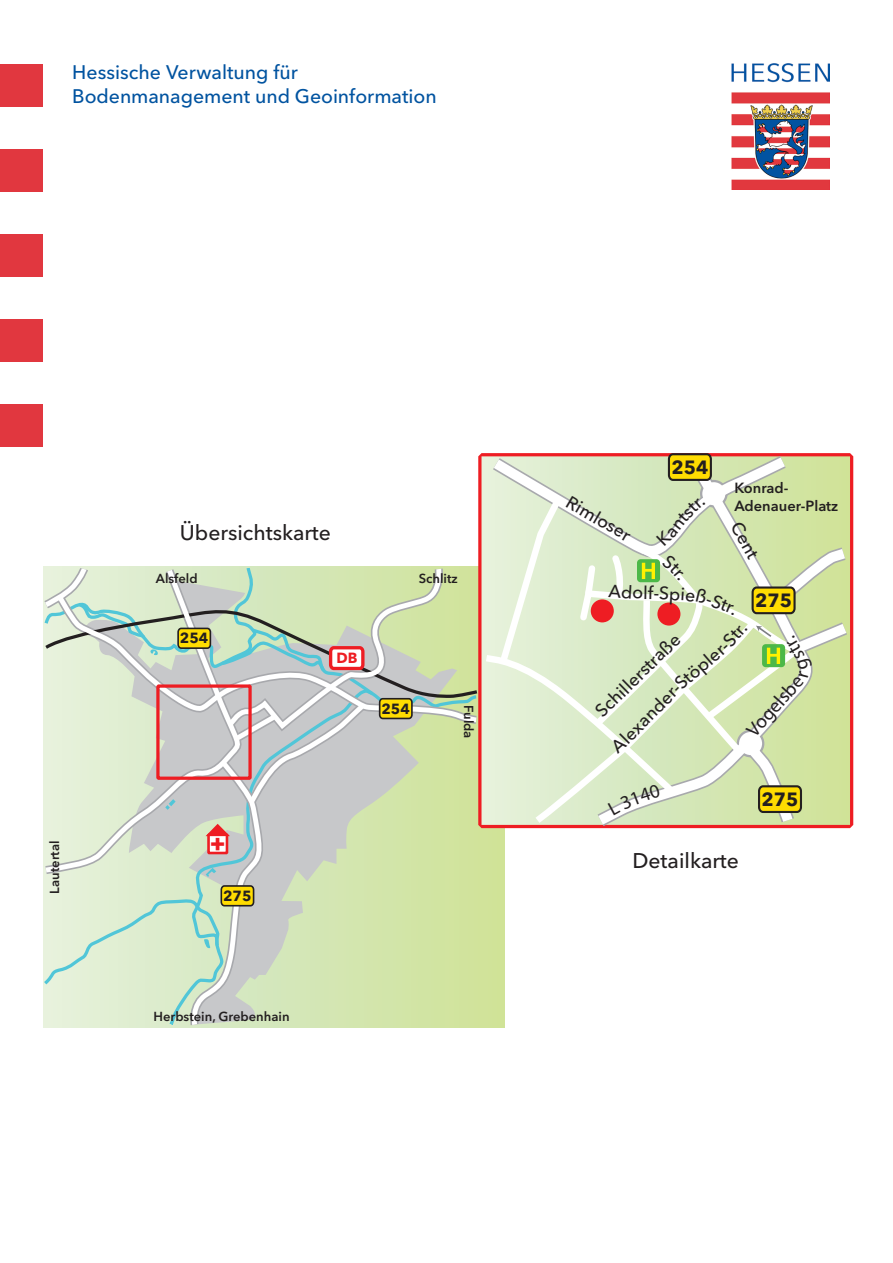
<style>
.page{position:relative;width:893px;height:1263px;background:#fff}
.page>*{position:absolute;margin:0;border:0;box-sizing:border-box;transform-origin:0 0}
.t1{font:800 22.8px "Avenir Next LT Pro";color:#ee1d23}
.t2{font:500 21.15px "Avenir Next LT Pro";color:#231f20}
.t3{font:500 19.5px/24px "Avenir Next LT Pro";letter-spacing:-.005em;color:#0153a0}
.t4{font:19.5px "Myriad Pro";color:#231f20}
.t5{font:700 19.05px "Avenir Next LT Pro";color:#231f20}
.t6{font:500 17.85px "Avenir Next LT Pro";color:#231f20}
.t7{font:600 14.55px/17.5px "Avenir Next LT Pro";color:#231f20}
.t8{font:700 14.55px "Avenir Next LT Pro";color:#231f20}
.t9{font:700 14.55px "Avenir Next LT Pro";color:#ee1d23}
.t10{font:600 13.05px "Avenir Next LT Pro";color:#231f20}
</style>
<div class="page">
<div style="left:0;top:64px;width:43px;height:42px;background:#e1373f"></div>
<div style="left:0;top:149px;width:43px;height:42px;background:#e1373f"></div>
<div style="left:0;top:234px;width:43px;height:42px;background:#e1373f"></div>
<div style="left:0;top:319px;width:43px;height:42px;background:#e1373f"></div>
<img style="left:731px;top:64px;width:98px;height:126px">
<div style="left:0;top:404px;width:43px;height:42px;background:#e1373f"></div>
<svg style="left:43px;top:453px;width:811px;height:575px"></svg>
<p class="t3" style="left:72px;top:60px;width:366px">Hessische Verwaltung für<br>Bodenmanagement und Geoinformation</p>
<p class="t10" style="left:47px;top:894px;width:54px;rotate:-90deg">Lautertal</p>
<p class="t2" style="left:180px;top:520px;width:153px">Übersichtskarte</p>
<p class="t10" style="left:156px;top:570px;width:43px">Alsfeld</p>
<p class="t10" style="left:419px;top:570px;width:41px">Schlitz</p>
<p class="t8" style="left:180px;top:629px;width:30px">254</p>
<p class="t9" style="left:336px;top:649px;width:23px">DB</p>
<p class="t8" style="left:381px;top:700px;width:30px">254</p>
<p class="t1" style="left:210px;top:829px;width:17px">+</p>
<p class="t8" style="left:223px;top:887px;width:30px">275</p>
<p class="t10" style="left:154px;top:1008px;width:138px">Herbstein, Grebenhain</p>
<p class="t10" style="left:476px;top:705px;width:35px;rotate:90deg">Fulda</p>
<p class="t6" style="left:573px;top:491px;width:73px;rotate:30deg">Rimloser</p>
<p class="t5" style="left:671px;top:455px;width:38px">254</p>
<p class="t6" style="left:591px;top:706px;width:102px;rotate:-44deg">Schillerstraß</p>
<p class="t6" style="left:616px;top:733px;width:89px;rotate:-45deg">lexander-S</p>
<p class="t7" style="left:734px;top:479px;width:105px">Konrad-<br>Adenauer-Platz</p>
<p class="t6" style="left:745px;top:518px;width:40px;rotate:61deg">Cent</p>
<p class="t5" style="left:755px;top:588px;width:38px">275</p>
<p class="t4" style="left:741px;top:726px;width:43px;rotate:-49deg">Voge</p>
<p class="t5" style="left:762px;top:787px;width:38px">275</p>
<p class="t2" style="left:632px;top:848px;width:108px">Detailkarte</p>
</div>
